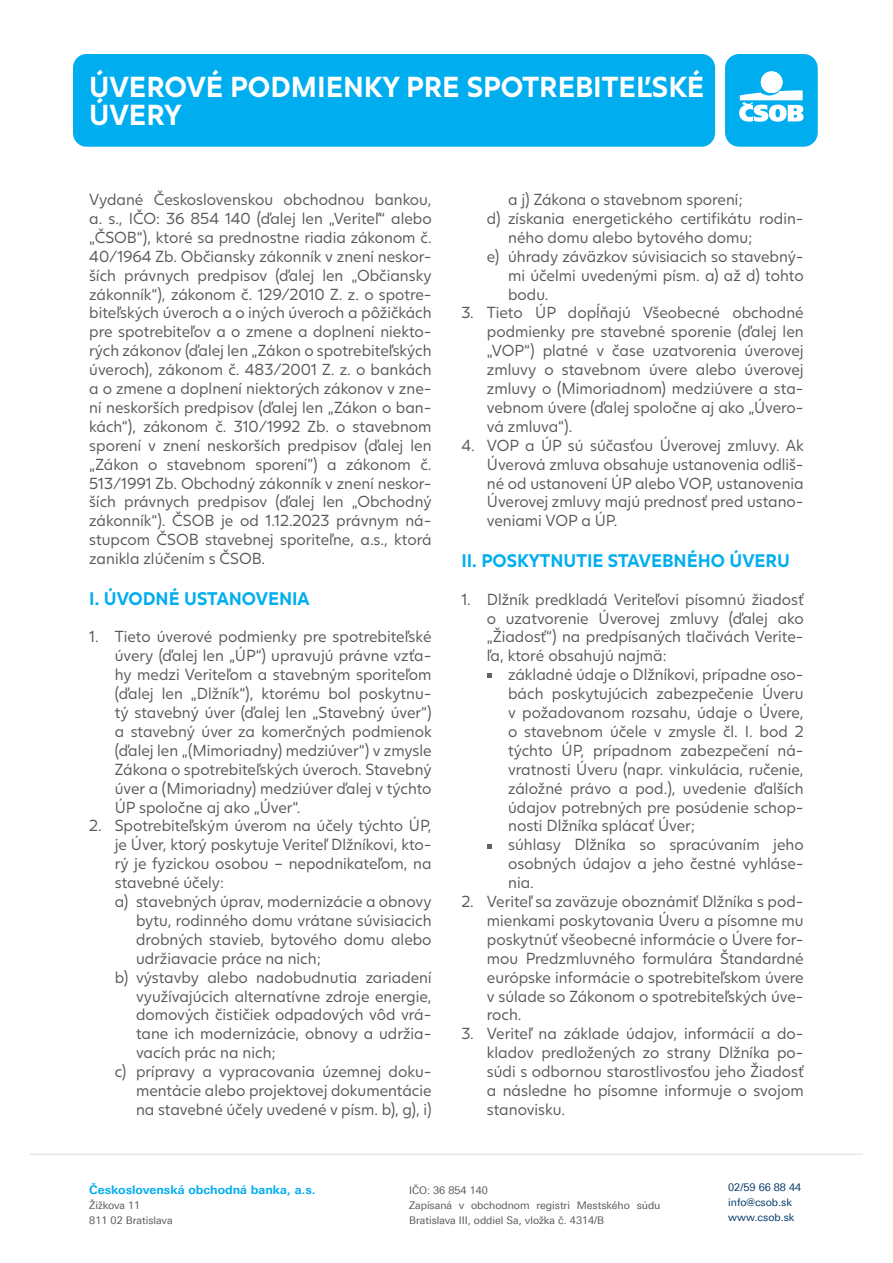
<style>
.page{position:relative;width:893px;height:1263px;background:#fff}
.page>*{position:absolute;margin:0;border:0;box-sizing:border-box;transform-origin:0 0}
.t1{font:700 28.5px/28.5px "Juli Sans";color:#fff}
.SHL{font:700 18px "Juli Sans";color:#00aeef}
._123{font:15.75px/18.9px "Juli Sans";color:#57585a;text-align:justify}
.abc{font:15.75px/18.9px "Juli Sans";color:#57585a;text-align:justify}
.t2{font:700 12px "Linotype Univers 630";color:#00aeef}
.t3{font:10.5px/15px "Linotype Univers 430";color:#57585a}
.t4{font:10.5px/15px "Linotype Univers 430";color:#003667}
</style>
<div class="page">
<div style="left:73px;top:54px;width:642px;height:93px;background:#00aeef;border-radius:14px"></div>
<hr style="left:30px;top:1154px;width:833px;height:1px;background:#dcdddf">
<div style="left:725px;top:54px;width:93px;height:93px;background:#00aeef;border-radius:14px"></div>
<svg style="left:739px;top:90px;width:65px;height:32px"></svg>
<div style="left:761px;top:71px;width:21px;height:22px;background:#fff;border-radius:50%"></div>
<svg style="left:487px;top:674px;width:4px;height:4px"></svg>
<svg style="left:487px;top:844px;width:4px;height:4px"></svg>
<h1 class="t1" style="left:89px;top:69px;width:616px">ÚVEROVÉ PODMIENKY PRE SPOTREBITEĽSKÉ<br>ÚVERY</h1>
<p class="_123" style="left:89px;top:189px;width:344px">Vydané Československou obchodnou bankou, a. s., IČO: 36 854 140 (ďalej len „Veriteľ“ alebo „ČSOB“), ktoré sa prednostne riadia zákonom č.<br>40/1964 Zb. Občiansky zákonník v znení neskor&shy;ších právnych predpisov (ďalej len „Občiansky zákonník“), zákonom č. 129/2010 Z. z. o spotre&shy;biteľských úveroch a o iných úveroch a pôžičkách pre spotrebiteľov a o zmene a doplnení niekto&shy;rých zákonov (ďalej len „Zákon o spotrebiteľských úveroch), zákonom č. 483/2001 Z. z. o bankách a o zmene a doplnení niektorých zákonov v zne&shy;ní neskorších predpisov (ďalej len „Zákon o ban&shy;kách“), zákonom č. 310/1992 Zb. o stavebnom sporení v znení neskorších predpisov (ďalej len „Zákon o stavebnom sporení") a zákonom č.<br>513/1991 Zb. Obchodný zákonník v znení neskor&shy;ších právnych predpisov (ďalej len „Obchodný zákonník“). ČSOB je od 1.12.2023 právnym ná&shy;stupcom ČSOB stavebnej sporiteľne, a.s., ktorá zanikla zlúčením s ČSOB.</p>
<p class="SHL" style="left:89px;top:583px;width:222px">I. ÚVODNÉ USTANOVENIA</p>
<p class="_123" style="left:115px;top:626px;width:318px;text-indent:-26px">1. Tieto úverové podmienky pre spotrebiteľské úvery (ďalej len „ÚP“) upravujú právne vzťa&shy;hy medzi Veriteľom a stavebným sporiteľom (ďalej len „Dlžník“), ktorému bol poskytnu&shy;tý stavebný úver (ďalej len „Stavebný úver“) a stavebný úver za komerčných podmienok (ďalej len „(Mimoriadny) medziúver“) v zmysle Zákona o spotrebiteľských úveroch. Stavebný úver a (Mimoriadny) medziúver ďalej v týchto ÚP spoločne aj ako „Úver“.</p>
<p class="_123" style="left:115px;top:815px;width:318px;text-indent:-26px">2. Spotrebiteľským úverom na účely týchto ÚP, je Úver, ktorý poskytuje Veriteľ Dlžníkovi, kto&shy;rý je fyzickou osobou – nepodnikateľom, na stavebné účely:</p>
<p class="abc" style="left:136px;top:891px;width:297px;text-indent:-21px">a) stavebných úprav, modernizácie a obnovy bytu, rodinného domu vrátane súvisiacich drobných stavieb, bytového domu alebo udržiavacie práce na nich;</p>
<p class="abc" style="left:136px;top:966px;width:297px;text-indent:-21px">b) výstavby alebo nadobudnutia zariadení využívajúcich alternatívne zdroje energie, domových čističiek odpadových vôd vrá&shy;tane ich modernizácie, obnovy a udržia&shy;vacích prác na nich;</p>
<p class="abc" style="left:136px;top:1061px;width:297px;text-indent:-21px">c) prípravy a vypracovania územnej doku&shy;mentácie alebo projektovej dokumentácie na stavebné účely uvedené v písm. b), g), i)</p>
<p class="abc" style="left:508px;top:189px;width:236px">a j) Zákona o stavebnom sporení;</p>
<p class="abc" style="left:508px;top:208px;width:297px;text-indent:-21px">d) získania energetického certifikátu rodin&shy;ného domu alebo bytového domu;</p>
<p class="abc" style="left:508px;top:245px;width:297px;text-indent:-21px">e) úhrady záväzkov súvisiacich so stavebný&shy;mi účelmi uvedenými písm. a) až d) tohto bodu.</p>
<p class="_123" style="left:487px;top:302px;width:318px;text-indent:-26px">3. Tieto ÚP dopĺňajú Všeobecné obchodné podmienky pre stavebné sporenie (ďalej len „VOP“) platné v čase uzatvorenia úverovej zmluvy o stavebnom úvere alebo úverovej zmluvy o (Mimoriadnom) medziúvere a sta&shy;vebnom úvere (ďalej spoločne aj ako „Úvero&shy;vá zmluva“).</p>
<p class="_123" style="left:487px;top:434px;width:318px;text-indent:-26px">4. VOP a ÚP sú súčasťou Úverovej zmluvy. Ak Úverová zmluva obsahuje ustanovenia odliš&shy;né od ustanovení ÚP alebo VOP, ustanovenia Úverovej zmluvy majú prednosť pred ustano&shy;veniami VOP a ÚP.</p>
<p class="SHL" style="left:461px;top:545px;width:330px">II. POSKYTNUTIE STAVEBNÉHO ÚVERU</p>
<p class="_123" style="left:487px;top:588px;width:318px;text-indent:-26px">1. Dlžník predkladá Veriteľovi písomnú žiadosť o uzatvorenie Úverovej zmluvy (ďalej ako „Žiadosť“) na predpísaných tlačivách Verite&shy;ľa, ktoré obsahujú najmä:</p>
<p class="abc" style="left:508px;top:664px;width:297px">základné údaje o Dlžníkovi, prípadne oso&shy;bách poskytujúcich zabezpečenie Úveru v požadovanom rozsahu, údaje o Úvere, o stavebnom účele v zmysle čl. I. bod 2 týchto ÚP, prípadnom zabezpečení ná&shy;vratnosti Úveru (napr. vinkulácia, ručenie, záložné právo a pod.), uvedenie ďalších údajov potrebných pre posúdenie schop&shy;nosti Dlžníka splácať Úver;</p>
<p class="abc" style="left:508px;top:834px;width:297px">súhlasy Dlžníka so spracúvaním jeho osobných údajov a jeho čestné vyhláse&shy;nia.</p>
<p class="_123" style="left:487px;top:891px;width:318px;text-indent:-26px">2. Veriteľ sa zaväzuje oboznámiť Dlžníka s pod&shy;mienkami poskytovania Úveru a písomne mu poskytnúť všeobecné informácie o Úvere for&shy;mou Predzmluvného formulára Štandardné európske informácie o spotrebiteľskom úvere v súlade so Zákonom o spotrebiteľských úve&shy;roch.</p>
<p class="_123" style="left:487px;top:1023px;width:318px;text-indent:-26px">3. Veriteľ na základe údajov, informácií a do&shy;kladov predložených zo strany Dlžníka po&shy;súdi s odbornou starostlivosťou jeho Žiadosť a následne ho písomne informuje o svojom stanovisku.</p>
<p class="t2" style="left:89px;top:1182px;width:228px">Československá obchodná banka, a.s.</p>
<p class="t3" style="left:89px;top:1197px;width:85px">Žižkova 11<br>811 02 Bratislava</p>
<p class="t3" style="left:409px;top:1182px;width:253px">IČO: 36 854 140<br>Zapísaná v obchodnom registri Mestského súdu<br>Bratislava III, oddiel Sa, vložka č. 4314/B</p>
<p class="t4" style="left:728px;top:1179px;width:75px">02/59 66 88 44 info@csob.sk www.csob.sk</p>
</div>
